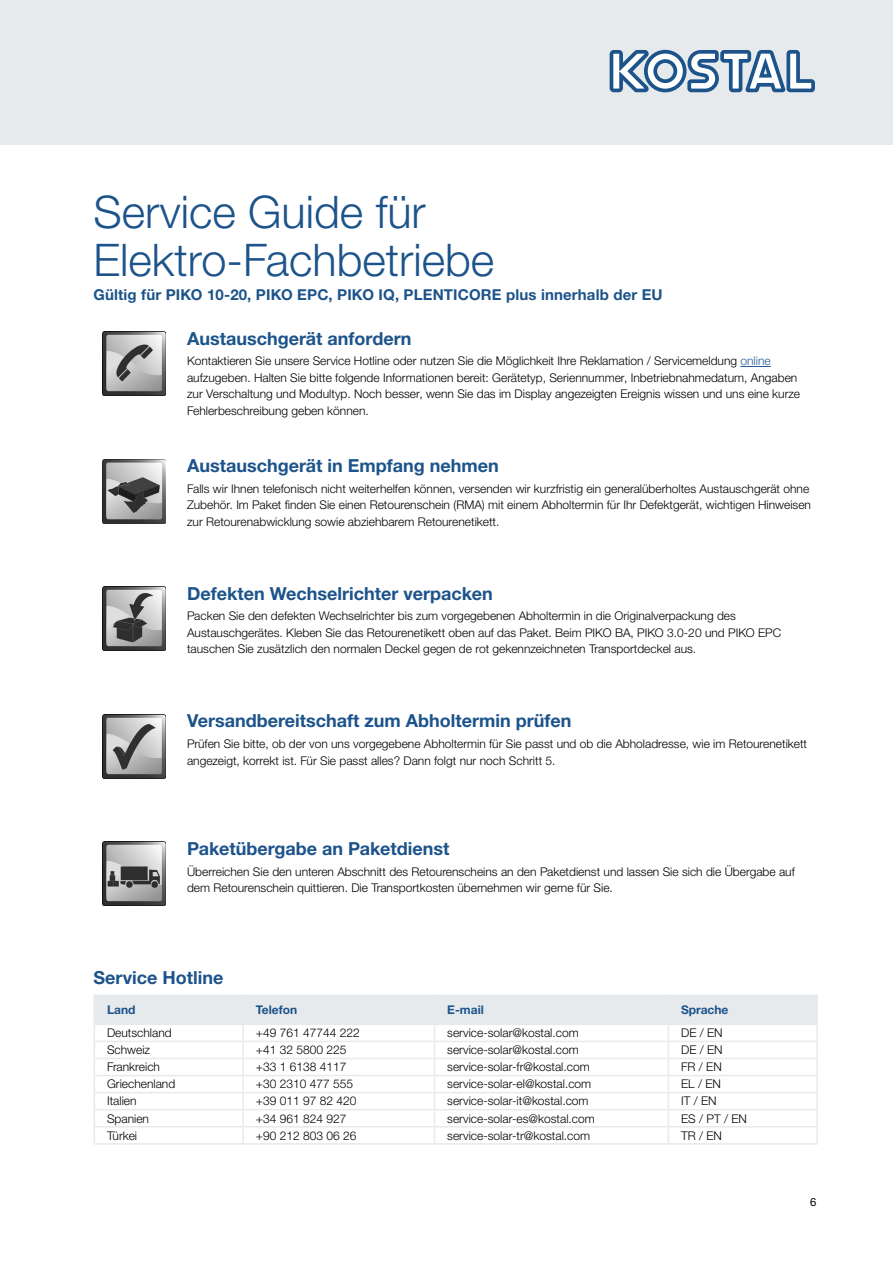
<style>
.page{position:relative;width:893px;height:1263px;background:#fff}
.page>*{position:absolute;margin:0;border:0;box-sizing:border-box;transform-origin:0 0}
.t1{font:300 45px/48px "Helvetica Neue LTW1 G";color:#1c538a}
.t2{font:700 18px "Helvetica Neue LTW1 G";color:#1c538a}
.Titel_H3{font:700 15px "Helvetica Neue LTW1 G";letter-spacing:.01em;color:#1c538a}
.Copy{font:300 12px/16.5px "Helvetica Neue LTW1 G";color:#000}
.Copy-2{font:700 12px "Helvetica Neue LTW1 G";color:#1c538a}
.t3{font:11.25px "Helvetica Neue LTW1 G";color:#000}
.s1{color:#275b9b}
</style>
<div class="page">
<div style="left:0;top:0;width:893px;height:145px;background:#e7eaec"></div>
<svg style="left:610px;top:50px;width:205px;height:42px"></svg>
<img style="left:102px;top:332px;width:64px;height:63px">
<hr style="left:740px;top:366px;width:31px;height:1px;background:#275b9b">
<img style="left:102px;top:459px;width:64px;height:64px">
<img style="left:102px;top:587px;width:64px;height:64px">
<img style="left:102px;top:714px;width:64px;height:64px">
<img style="left:102px;top:842px;width:64px;height:64px">
<hr style="left:243px;top:1143px;width:191px;height:1px;background:#e7eaec">
<hr style="left:434px;top:1143px;width:234px;height:1px;background:#e7eaec">
<hr style="left:668px;top:1143px;width:150px;height:1px;background:#e7eaec">
<hr style="left:94px;top:1143px;width:149px;height:1px;background:#e7eaec">
<svg style="left:94px;top:994px;width:724px;height:149px"></svg>
<h1 class="t1" style="left:94px;top:188px;width:402px">Service Guide für<br>Elektro-Fachbetriebe</h1>
<p class="Titel_H3" style="left:94px;top:285px;width:571px">Gültig für PIKO 10-20, PIKO EPC, PIKO IQ, PLENTICORE plus innerhalb der EU</p>
<h4 class="t2" style="left:187px;top:327px;width:226px">Austauschgerät anfordern</h4>
<p class="Copy" style="left:187px;top:353px;width:614px">Kontaktieren Sie unsere Service Hotline oder nutzen Sie die Möglichkeit Ihre Reklamation / Servicemeldung <span class="s1">online </span>aufzugeben. Halten Sie bitte folgende Informationen bereit: Gerätetyp, Seriennummer, Inbetriebnahmedatum, Angaben zur Verschaltung und Modultyp. Noch besser, wenn Sie das im Display angezeigten Ereignis wissen und uns eine kurze Fehlerbeschreibung geben können.</p>
<h4 class="t2" style="left:187px;top:455px;width:313px">Austauschgerät in Empfang nehmen</h4>
<p class="Copy" style="left:187px;top:480px;width:625px">Falls wir Ihnen telefonisch nicht weiterhelfen können, versenden wir kurzfristig ein generalüberholtes Austauschgerät ohne<br>Zubehör. Im Paket finden Sie einen Retourenschein (RMA) mit einem Abholtermin für Ihr Defektgerät, wichtigen Hinweisen zur Retourenabwicklung sowie abziehbarem Retourenetikett.</p>
<h4 class="t2" style="left:187px;top:582px;width:307px">Defekten Wechselrichter verpacken</h4>
<p class="Copy" style="left:187px;top:608px;width:596px">Packen Sie den defekten Wechselrichter bis zum vorgegebenen Abholtermin in die Originalverpackung des<br>Austauschgerätes. Kleben Sie das Retourenetikett oben auf das Paket. Beim PIKO BA, PIKO 3.0-20 und PIKO EPC tauschen Sie zusätzlich den normalen Deckel gegen de rot gekennzeichneten Transportdeckel aus.</p>
<h4 class="t2" style="left:187px;top:710px;width:386px">Versandbereitschaft zum Abholtermin prüfen</h4>
<p class="Copy" style="left:187px;top:735px;width:622px">Prüfen Sie bitte, ob der von uns vorgegebene Abholtermin für Sie passt und ob die Abholadresse, wie im Retourenetikett angezeigt, korrekt ist. Für Sie passt alles? Dann folgt nur noch Schritt 5.</p>
<h4 class="t2" style="left:187px;top:837px;width:264px">Paketübergabe an Paketdienst</h4>
<p class="Copy" style="left:187px;top:863px;width:609px">Überreichen Sie den unteren Abschnitt des Retourenscheins an den Paketdienst und lassen Sie sich die Übergabe auf dem Retourenschein quittieren. Die Transportkosten übernehmen wir gerne für Sie.</p>
<h4 class="t2" style="left:94px;top:967px;width:131px">Service Hotline</h4>
<p class="Copy-2" style="left:107px;top:1002px;width:30px">Land</p>
<p class="Copy-2" style="left:256px;top:1002px;width:43px">Telefon</p>
<p class="Copy-2" style="left:447px;top:1002px;width:38px">E-mail</p>
<p class="Copy-2" style="left:681px;top:1002px;width:49px">Sprache</p>
<p class="Copy" style="left:107px;top:1024px;width:66px">Deutschland</p>
<p class="Copy" style="left:256px;top:1024px;width:105px">+49 761 47744 222</p>
<p class="Copy" style="left:447px;top:1024px;width:133px">service-solar@kostal.com</p>
<p class="Copy" style="left:681px;top:1024px;width:43px">DE / EN</p>
<p class="Copy" style="left:107px;top:1042px;width:45px">Schweiz</p>
<p class="Copy" style="left:256px;top:1042px;width:92px">+41 32 5800 225</p>
<p class="Copy" style="left:447px;top:1042px;width:133px">service-solar@kostal.com</p>
<p class="Copy" style="left:681px;top:1042px;width:43px">DE / EN</p>
<p class="Copy" style="left:107px;top:1059px;width:54px">Frankreich</p>
<p class="Copy" style="left:256px;top:1059px;width:92px">+33 1 6138 4117</p>
<p class="Copy" style="left:447px;top:1059px;width:144px">service-solar-fr@kostal.com</p>
<p class="Copy" style="left:681px;top:1059px;width:42px">FR / EN</p>
<p class="Copy" style="left:107px;top:1076px;width:70px">Griechenland</p>
<p class="Copy" style="left:256px;top:1076px;width:99px">+30 2310 477 555</p>
<p class="Copy" style="left:447px;top:1076px;width:146px">service-solar-el@kostal.com</p>
<p class="Copy" style="left:681px;top:1076px;width:41px">EL / EN</p>
<p class="Copy" style="left:107px;top:1093px;width:31px">Italien</p>
<p class="Copy" style="left:256px;top:1093px;width:102px">+39 011 97 82 420</p>
<p class="Copy" style="left:447px;top:1093px;width:143px">service-solar-it@kostal.com</p>
<p class="Copy" style="left:681px;top:1093px;width:37px">IT / EN</p>
<p class="Copy" style="left:107px;top:1110px;width:44px">Spanien</p>
<p class="Copy" style="left:256px;top:1110px;width:92px">+34 961 824 927</p>
<p class="Copy" style="left:447px;top:1110px;width:149px">service-solar-es@kostal.com</p>
<p class="Copy" style="left:681px;top:1110px;width:67px">ES / PT / EN</p>
<p class="Copy" style="left:107px;top:1127px;width:32px">Türkei</p>
<p class="Copy" style="left:256px;top:1127px;width:102px">+90 212 803 06 26</p>
<p class="Copy" style="left:447px;top:1127px;width:144px">service-solar-tr@kostal.com</p>
<p class="Copy" style="left:681px;top:1127px;width:42px">TR / EN</p>
<p class="t3" style="left:810px;top:1195px;width:8px">6</p>
</div>
